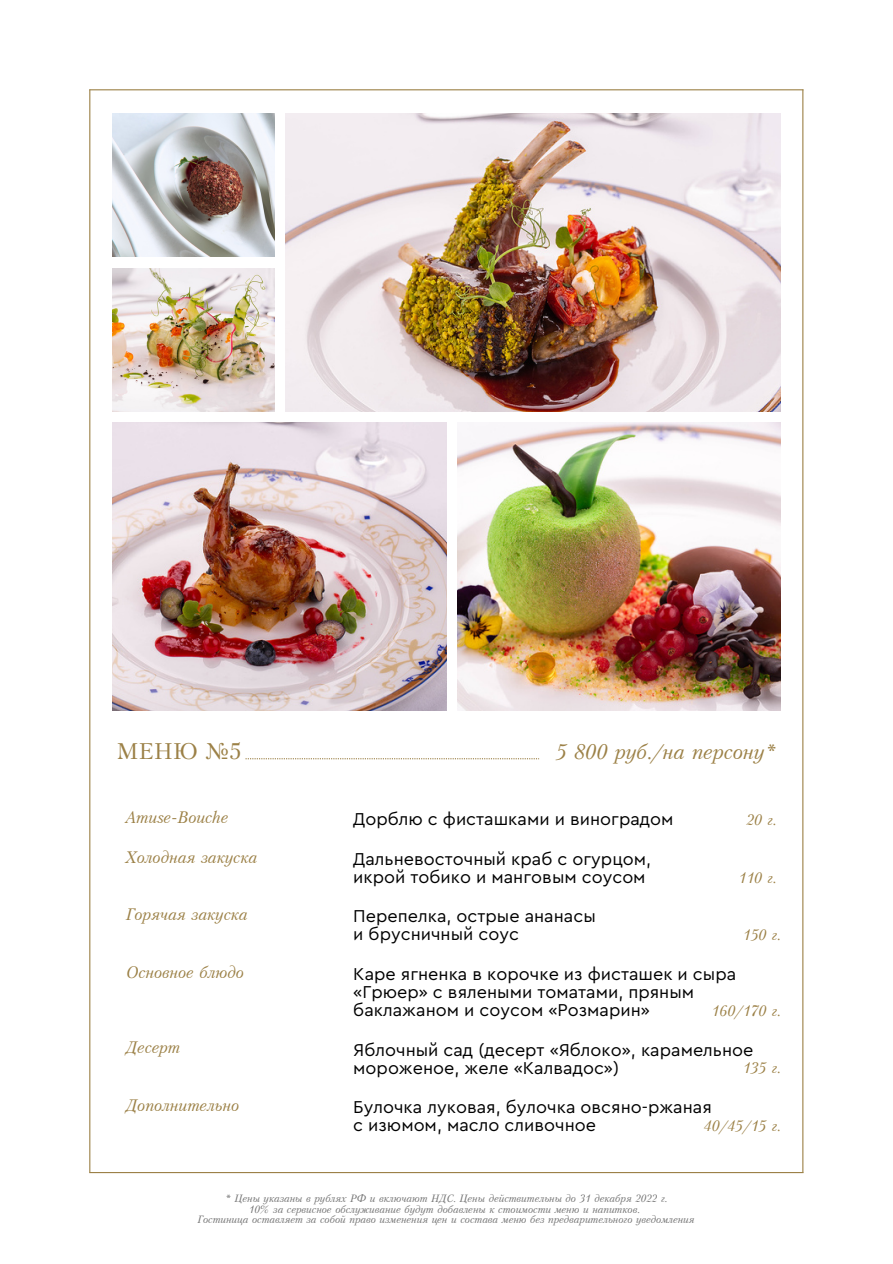
<style>
.page{position:relative;width:893px;height:1264px;background:#fff}
.page>*{position:absolute;margin:0;border:0;box-sizing:border-box;transform-origin:0 0}
.t1{font:22.5px "Petersburg Cyrillic";color:#9c8147}
.t2{font:21px "Petersburg Italic Cyrillic";color:#9c8147}
.t3{font:18px/18px "Cera Pro";color:#000}
.t4{font:16.5px "Petersburg Italic Cyrillic";color:#9c8147}
.t5{font:15px "Petersburg Italic Cyrillic";color:#9c8147}
.t6{font:10.5px/10.5px "Petersburg Italic Cyrillic";color:#737373;text-align:center}
</style>
<div class="page">
<hr style="left:89px;top:89px;width:714px;height:1px;background:#9c8147">
<hr style="left:89px;top:1171px;width:714px;height:2px;background:#9c8147">
<hr style="left:89px;top:90px;width:1px;height:1082px;background:#9c8147">
<hr style="left:802px;top:90px;width:1px;height:1082px;background:#9c8147">
<img style="left:112px;top:113px;width:162px;height:144px">
<img style="left:285px;top:113px;width:495px;height:298px">
<img style="left:112px;top:268px;width:162px;height:143px">
<img style="left:112px;top:422px;width:334px;height:288px">
<img style="left:457px;top:422px;width:323px;height:288px">
<svg style="left:245px;top:758px;width:294px;height:1px"></svg>
<p class="t1" style="left:116px;top:741px;width:126px">МЕНЮ №5</p>
<p class="t2" style="left:556px;top:742px;width:222px">5 800 руб./на персону*</p>
<p class="t4" style="left:125px;top:810px;width:104px">Amuse-Bouche</p>
<p class="t4" style="left:125px;top:850px;width:133px">Холодная закуска</p>
<p class="t3" style="left:353px;top:810px;width:322px">Дорблю с фисташками и виноградом</p>
<p class="t5" style="left:746px;top:813px;width:31px">20 г.</p>
<p class="t3" style="left:353px;top:850px;width:299px">Дальневосточный краб с огурцом, икрой тобико и манговым соусом</p>
<p class="t5" style="left:738px;top:871px;width:39px">110 г.</p>
<p class="t4" style="left:126px;top:907px;width:122px">Горячая закуска</p>
<p class="t3" style="left:353px;top:907px;width:244px">Перепелка, острые ананасы и брусничный соус</p>
<p class="t5" style="left:742px;top:928px;width:39px">150 г.</p>
<p class="t4" style="left:126px;top:964px;width:118px">Основное блюдо</p>
<p class="t4" style="left:126px;top:1040px;width:55px">Десерт</p>
<p class="t3" style="left:353px;top:965px;width:384px">Каре ягненка в корочке из фисташек и сыра «Грюер» c вялеными томатами, пряным баклажаном и соусом «Розмарин»</p>
<p class="t5" style="left:711px;top:1004px;width:70px">160/170 г.</p>
<p class="t3" style="left:353px;top:1040px;width:401px">Яблочный сад (десерт «Яблоко», карамельное мороженое, желе «Калвадос»)</p>
<p class="t5" style="left:742px;top:1061px;width:39px">135 г.</p>
<p class="t4" style="left:126px;top:1097px;width:113px">Дополнительно</p>
<p class="t3" style="left:353px;top:1098px;width:360px">Булочка луковая, булочка овсяно-ржаная с изюмом, масло сливочное</p>
<p class="t5" style="left:703px;top:1119px;width:78px">40/45/15 г.</p>
<p class="t6" style="left:198px;top:1194px;width:498px">* Цены указаны в рублях РФ и включают НДС. Цены действительны до 31 декабря 2022 г.<br>10% за сервисное обслуживание будут добавлены к стоимости меню и напитков.<br>Гостиница оставляет за собой право изменения цен и состава меню без предварительного уведомления</p>
</div>
